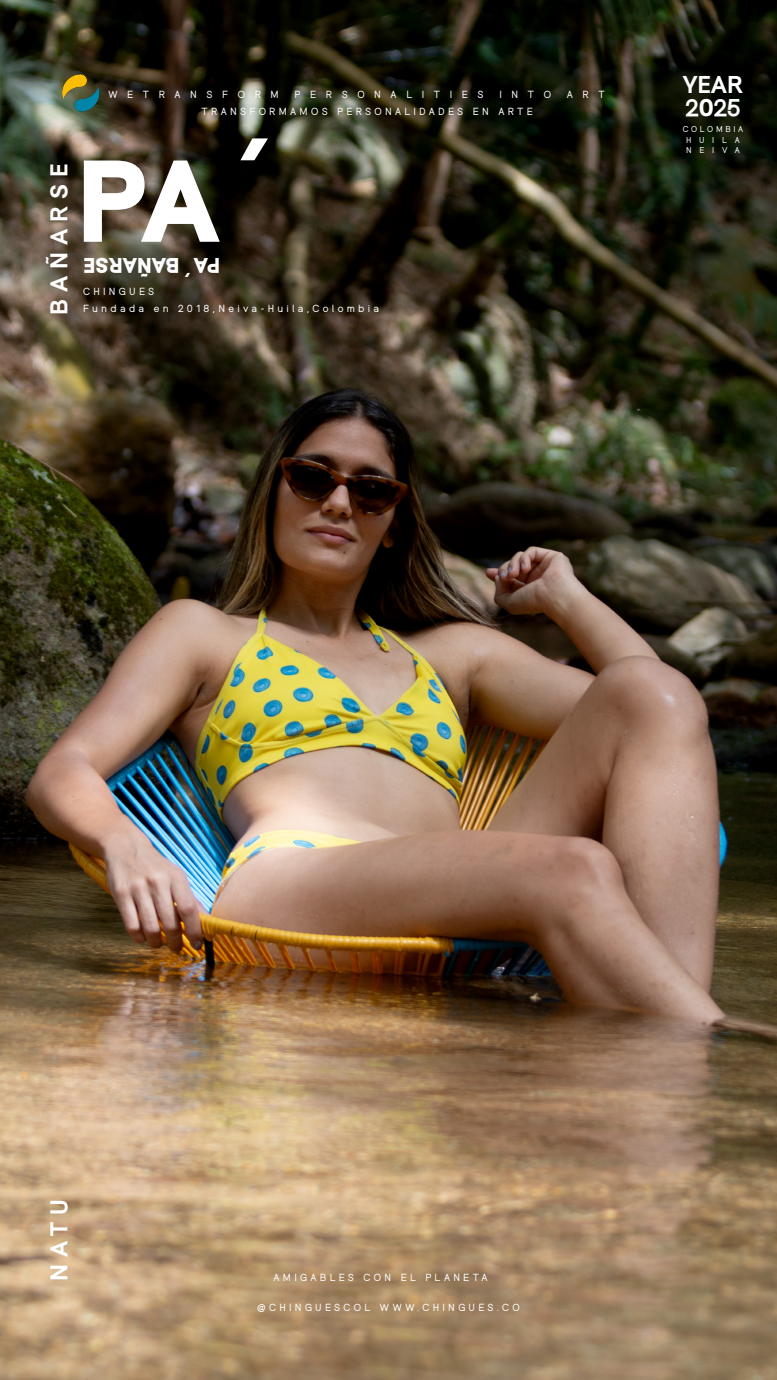
<style>
.page{position:relative;width:777px;height:1380px;background:#fff}
.page>*{position:absolute;margin:0;border:0;box-sizing:border-box;transform-origin:0 0}
.t1{font:800 119.38px "Rovelle Uno";color:#fff}
.t2{font:700 25px/23.1px "Rovelle Uno";color:#fff}
.t3{font:700 25px "Rovelle Uno";letter-spacing:.28em;color:#fff}
.t4{font:700 25px "Rovelle Uno";letter-spacing:.26em;color:#fff}
.t5{font:800 21.88px "Rovelle Uno";color:#fff}
.t6{font:10.62px/17.3px "Rovelle Uno";letter-spacing:.31em;color:#fff}
.t7{font:8.75px/10.5px "Rovelle Uno";letter-spacing:.835em;color:#fff;text-align:center}
</style>
<div class="page">
<img style="left:0;top:0;width:776px;height:1380px">
<img style="left:58px;top:69px;width:47px;height:49px">
<h2 class="t3" style="left:44px;top:315px;width:152px;rotate:-90deg">BAÑARSE</h2>
<p class="t6" style="left:108px;top:86px;width:172px">W E T R A N S F O R M</p>
<p class="t6" style="left:294px;top:86px;width:190px">P E R S O N A L I T I E S</p>
<p class="t6" style="left:499px;top:86px;width:53px">I N T O</p>
<p class="t6" style="left:566px;top:86px;width:39px">A R T</p>
<p class="t6" style="left:201px;top:102px;width:332px">TRANSFORMAMOS PERSONALIDADES EN ARTE</p>
<h1 class="t1" style="left:77px;top:129px;width:202px">PA´</h1>
<h3 class="t5" style="left:220px;top:279px;width:137px;rotate:-180deg">PA´ BAÑARSE</h3>
<p class="t6" style="left:83px;top:282px;width:297px">CHINGUES<br>Fundada en 2018,Neiva-Huila,Colombia</p>
<h2 class="t2" style="left:682px;top:73px;width:62px">YEAR<br>2025</h2>
<p class="t7" style="left:682px;top:124px;width:62px">COLOMBIA<br>HUILA<br>NEIVA</p>
<h2 class="t4" style="left:44px;top:1281px;width:84px;rotate:-90deg">NATU</h2>
<p class="t6" style="left:273px;top:1269px;width:215px">AMIGABLES CON EL PLANETA</p>
<p class="t6" style="left:257px;top:1298px;width:264px">@CHINGUESCOL WWW.CHINGUES.CO</p>
</div>
